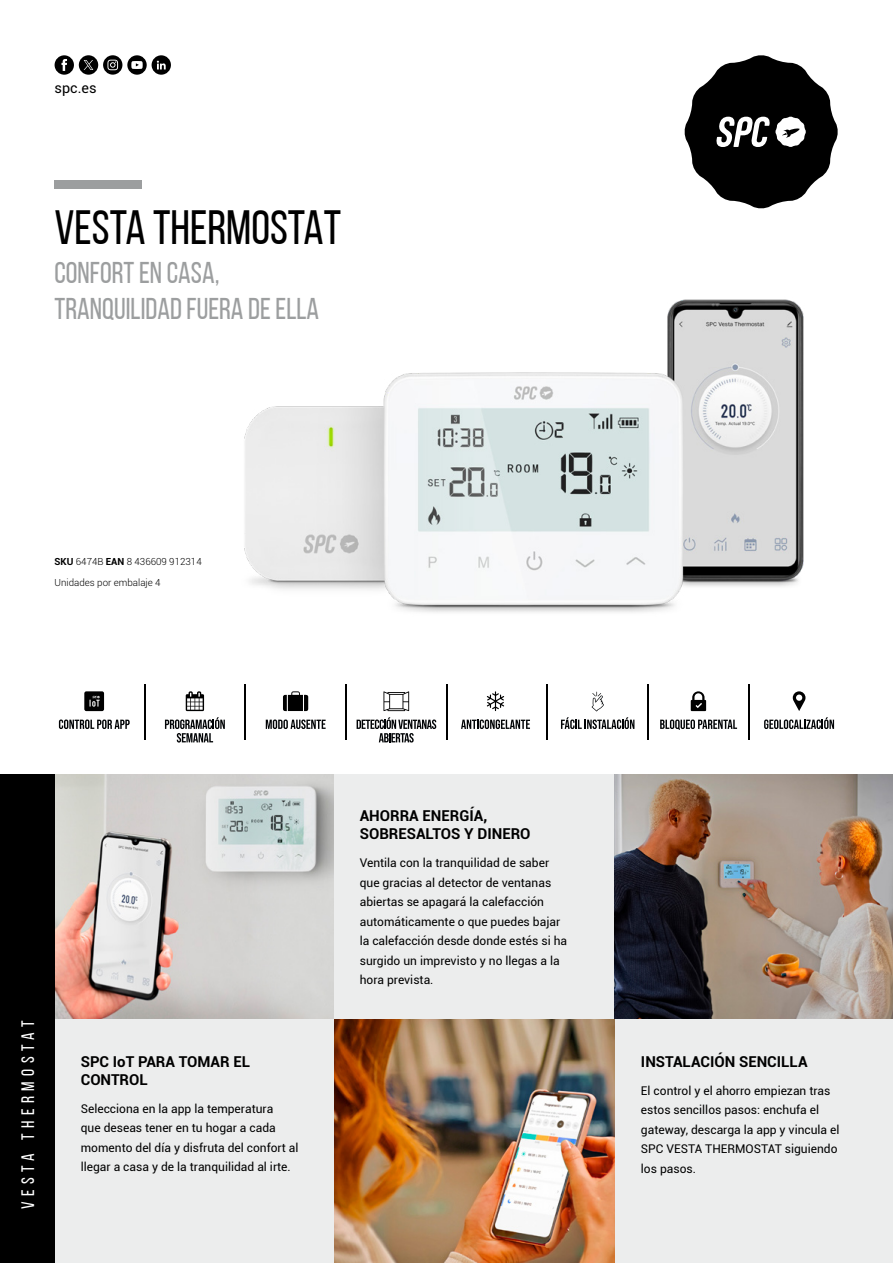
<style>
.page{position:relative;width:893px;height:1263px;background:#fff}
.page>*{position:absolute;margin:0;border:0;box-sizing:border-box;transform-origin:0 0}
.t1{font:48px "Bebas Neue";color:#000}
.t2{font:30px/36px "Bebas Neue";color:#9c9e9f}
.t3{font:18px "Bebas Neue";letter-spacing:.3em;color:#fff}
.t4{font:700 15px/18px "Roboto";color:#000}
.t5{font:14.4px "Roboto";color:#000}
.t6{font:12px/19.5px "Roboto";color:#000}
.t7{font:300 9.75px/20.2px "Roboto";color:#000}
.s1{font-weight:700}
</style>
<div class="page">
<img style="left:244px;top:299px;width:560px;height:314px">
<div style="left:54px;top:1018px;width:839px;height:245px;background:#eceded"></div>
<img style="left:334px;top:1019px;width:280px;height:244px">
<img style="left:55px;top:774px;width:279px;height:244px">
<div style="left:334px;top:774px;width:280px;height:244px;background:#eceded"></div>
<svg style="left:684px;top:55px;width:154px;height:154px"></svg>
<div style="left:55px;top:180px;width:87px;height:9px;background:#9c9e9f"></div>
<div style="left:0;top:774px;width:55px;height:489px;background:#000"></div>
<img style="left:614px;top:774px;width:279px;height:244px">
<svg style="left:55px;top:55px;width:116px;height:20px"></svg>
<svg style="left:357px;top:717px;width:79px;height:25px"></svg>
<svg style="left:383px;top:691px;width:26px;height:20px"></svg>
<hr style="left:244px;top:684px;width:2px;height:55px;background:#000">
<hr style="left:345px;top:684px;width:2px;height:55px;background:#000">
<hr style="left:144px;top:684px;width:1px;height:55px;background:#000">
<hr style="left:647px;top:684px;width:2px;height:55px;background:#000">
<hr style="left:546px;top:684px;width:2px;height:55px;background:#000">
<hr style="left:446px;top:684px;width:2px;height:55px;background:#000">
<hr style="left:748px;top:684px;width:2px;height:55px;background:#000">
<svg style="left:266px;top:719px;width:60px;height:10px"></svg>
<svg style="left:186px;top:691px;width:18px;height:20px"></svg>
<svg style="left:165px;top:717px;width:60px;height:25px"></svg>
<svg style="left:461px;top:719px;width:69px;height:10px"></svg>
<svg style="left:487px;top:691px;width:17px;height:20px"></svg>
<svg style="left:84px;top:691px;width:20px;height:20px"></svg>
<svg style="left:59px;top:719px;width:71px;height:10px"></svg>
<svg style="left:561px;top:717px;width:73px;height:12px"></svg>
<svg style="left:592px;top:692px;width:12px;height:19px"></svg>
<svg style="left:660px;top:719px;width:77px;height:11px"></svg>
<svg style="left:764px;top:717px;width:70px;height:12px"></svg>
<svg style="left:793px;top:691px;width:12px;height:20px"></svg>
<svg style="left:691px;top:691px;width:15px;height:20px"></svg>
<svg style="left:283px;top:691px;width:25px;height:20px"></svg>
<p class="t5" style="left:55px;top:78px;width:44px">spc.es</p>
<h1 class="t1" style="left:55px;top:202px;width:288px">VESTA THERMOSTAT</h1>
<h2 class="t2" style="left:55px;top:255px;width:266px">CONFORT EN CASA,<br>TRANQUILIDAD FUERA DE ELLA</h2>
<p class="t7" style="left:55px;top:551px;width:149px"><span class="s1">SKU</span> 6474B <span class="s1">EAN</span> 8 436609 912314<br>Unidades por embalaje 4</p>
<h3 class="t3" style="left:18px;top:1209px;width:190px;rotate:-90deg">VESTA THERMOSTAT</h3>
<p class="t4" style="left:81px;top:1052px;width:171px">SPC IoT PARA TOMAR EL<br>CONTROL</p>
<p class="t6" style="left:81px;top:1098px;width:219px">Selecciona en la app la temperatura<br>que deseas tener en tu hogar a cada momento del día y disfruta del confort al llegar a casa y de la tranquilidad al irte.</p>
<p class="t4" style="left:360px;top:806px;width:172px">AHORRA ENERGÍA,<br>SOBRESALTOS Y DINERO</p>
<p class="t6" style="left:360px;top:853px;width:209px">Ventila con la tranquilidad de saber que gracias al detector de ventanas abiertas se apagará la calefacción automáticamente o que puedes bajar la calefacción desde donde estés si ha surgido un imprevisto y no llegas a la hora prevista.</p>
<p class="t4" style="left:641px;top:1052px;width:168px">INSTALACIÓN SENCILLA</p>
<p class="t6" style="left:641px;top:1080px;width:200px">El control y el ahorro empiezan tras estos sencillos pasos: enchufa el gateway, descarga la app y vincula el<br>SPC VESTA THERMOSTAT siguiendo los pasos.</p>
</div>
